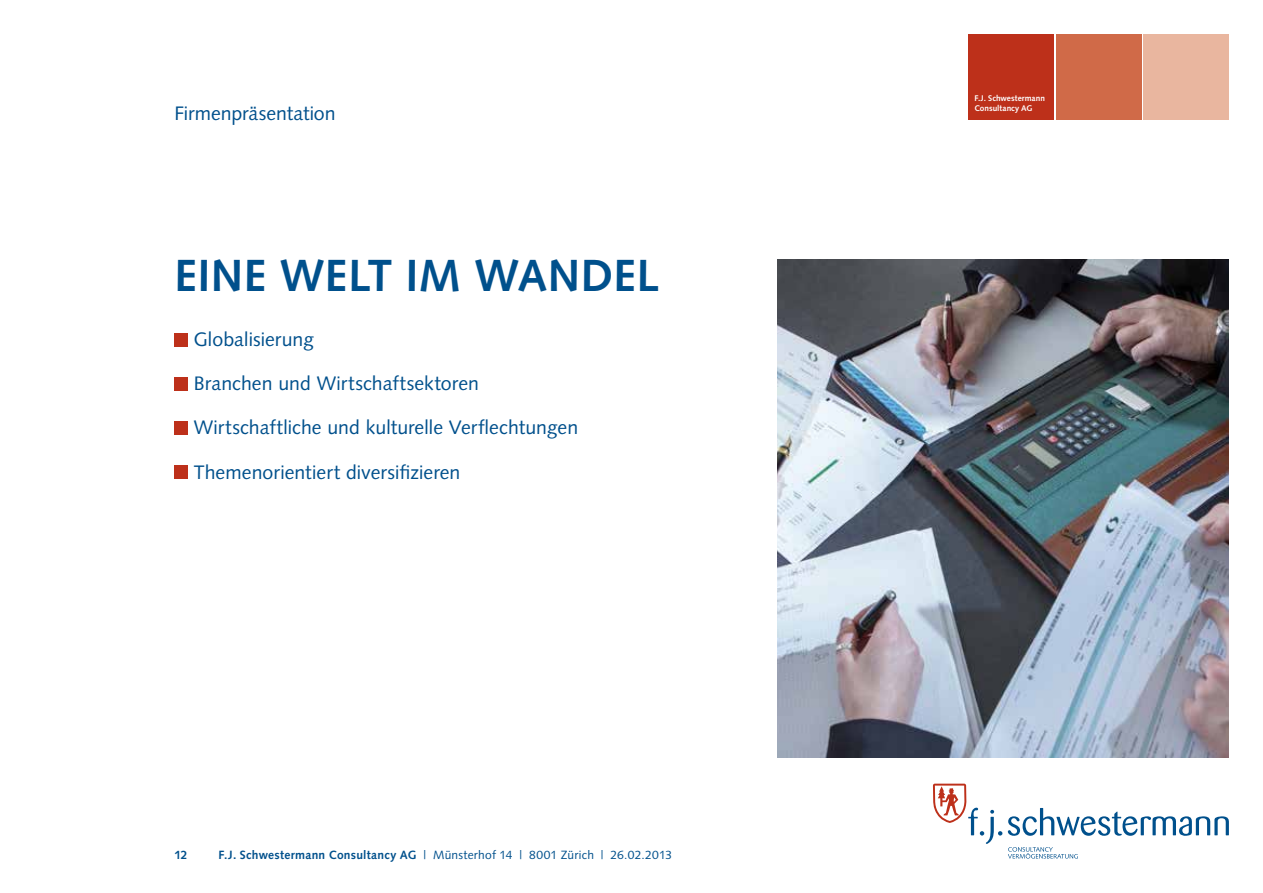
<style>
.page{position:relative;width:1263px;height:893px;background:#fff}
.page>*{position:absolute;margin:0;border:0;box-sizing:border-box;transform-origin:0 0}
.t1{font:700 45px "Syntax";letter-spacing:-.02em;color:#00508c}
.t2{font:19.5px "Syntax";letter-spacing:.005em;color:#00508c}
.t3{font:12px "Syntax";letter-spacing:.015em;color:#00508c}
.t4{font:700 12px "Syntax";color:#00508c}
.t5{font:700 8.25px/10.5px "Syntax";letter-spacing:.005em;color:#fff}
.s1{font-weight:700}
</style>
<div class="page">
<div style="left:968px;top:34px;width:85px;height:85px;background:#bd301a"></div>
<div style="left:1056px;top:34px;width:85px;height:85px;background:#d06a48"></div>
<div style="left:1144px;top:34px;width:85px;height:85px;background:#e9b69f"></div>
<svg style="left:1008px;top:808px;width:221px;height:28px"></svg>
<svg style="left:1008px;top:847px;width:70px;height:12px"></svg>
<svg style="left:933px;top:784px;width:69px;height:60px"></svg>
<div style="left:174px;top:333px;width:14px;height:13px;background:#bd301a"></div>
<div style="left:174px;top:377px;width:14px;height:13px;background:#bd301a"></div>
<div style="left:174px;top:421px;width:14px;height:13px;background:#bd301a"></div>
<div style="left:174px;top:465px;width:14px;height:13px;background:#bd301a"></div>
<img style="left:778px;top:259px;width:451px;height:498px">
<p class="t2" style="left:174px;top:102px;width:163px">Firmenpräsentation</p>
<h1 class="t1" style="left:174px;top:250px;width:46px">Eine</h1>
<h1 class="t1" style="left:280px;top:250px;width:268px">Welt im Wande</h1>
<h1 class="t1" style="left:637px;top:250px;width:24px">l</h1>
<p class="t2" style="left:194px;top:328px;width:122px">Globalisierung</p>
<p class="t2" style="left:194px;top:372px;width:287px">Branchen und Wirtschaftsektoren</p>
<p class="t2" style="left:194px;top:416px;width:386px">Wirtschaftliche und kulturelle Verflechtungen</p>
<p class="t2" style="left:194px;top:460px;width:268px">Themenorientiert diversifizieren</p>
<p class="t4" style="left:174px;top:848px;width:15px">12</p>
<p class="t3" style="left:219px;top:848px;width:455px"><span class="s1">F.J. Schwestermann Consultancy AG</span> | Münsterhof 14 | 8001 Zürich | 26.02.2013</p>
<p class="t5" style="left:974px;top:93px;width:72px">F.J. Schwestermann<br>Consultancy AG</p>
</div>
